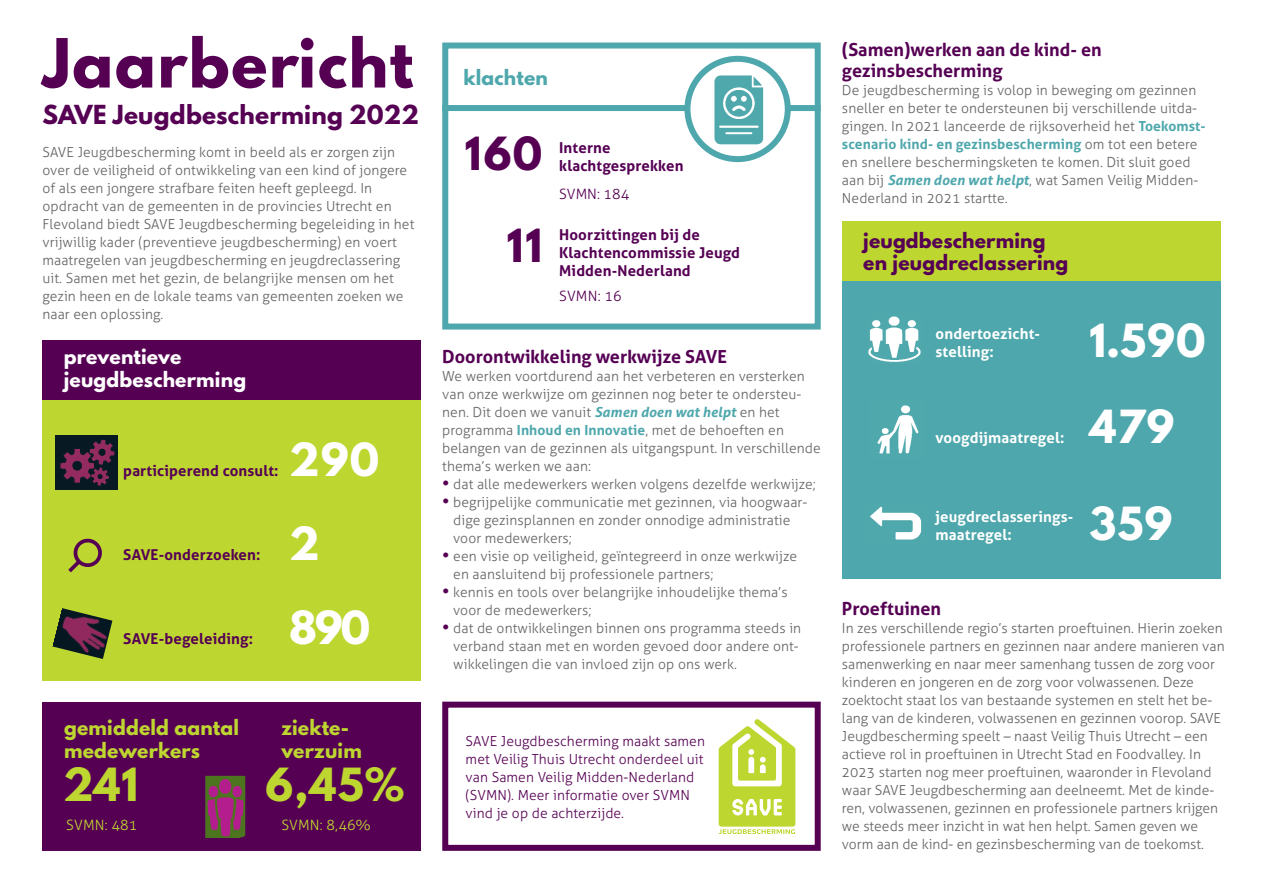
<style>
.page{position:relative;width:1263px;height:893px;background:#fff}
.page>*{position:absolute;margin:0;border:0;box-sizing:border-box;transform-origin:0 0}
.t1{font:700 60px "League Spartan";letter-spacing:.025em;color:#560054}
.t2{font:700 40.5px "League Spartan";letter-spacing:.025em;color:#fff}
.t3{font:700 40.5px "League Spartan";color:#bed630}
.t4{font:700 40.5px "League Spartan";color:#560054}
.t5{font:700 23.25px "League Spartan";letter-spacing:.01em;color:#560054}
.t6{font:700 18.75px "League Spartan";letter-spacing:.01em;color:#bed630}
.t7{font:700 18.75px/22.5px "League Spartan";letter-spacing:.01em;color:#560054}
.t8{font:700 18.75px/22.5px "League Spartan";letter-spacing:.01em;color:#fff}
.t9{font:700 18.75px "League Spartan";letter-spacing:.01em;color:#4ea7ac}
.t10{font:700 18px/21px "Aller";color:#560054}
.t11{font:700 15px/18px "Aller";letter-spacing:.01em;color:#560054}
.t12{font:700 15px/18px "Aller";letter-spacing:.01em;color:#fff}
.t13{font:300 14.25px "Aller";letter-spacing:.01em;color:#bed630}
.t14{font:300 14.25px "Aller";color:#560054}
.t15{font:300 13.8px/18px "Aller";letter-spacing:.005em;color:#636366}
.t16{font:300 13.8px/18px "Aller";letter-spacing:.005em;color:#560054}
.s1{font-weight:700;font-style:italic;color:#4ea7ac}
.s2{font-weight:700;color:#4ea7ac}
.s3{font-weight:700;font-size:16.5px;color:#560054}
</style>
<div class="page">
<div style="left:43px;top:340px;width:378px;height:340px;background:#bed630"></div>
<div style="left:442px;top:43px;width:379px;height:287px;background:#fff;border:6px solid #4ea7ac"></div>
<img style="left:52px;top:608px;width:60px;height:51px">
<div style="left:43px;top:702px;width:378px;height:148px;background:#560054"></div>
<img style="left:56px;top:435px;width:61px;height:54px">
<svg style="left:68px;top:538px;width:34px;height:35px"></svg>
<img style="left:205px;top:776px;width:40px;height:62px">
<div style="left:442px;top:702px;width:379px;height:149px;background:#fff;border:6px solid #560054"></div>
<svg style="left:719px;top:719px;width:76px;height:115px"></svg>
<div style="left:43px;top:340px;width:378px;height:60px;background:#560054"></div>
<div style="left:442px;top:105px;width:379px;height:6px;background:#4ea7ac"></div>
<svg style="left:687px;top:59px;width:101px;height:100px"></svg>
<img style="left:709px;top:73px;width:59px;height:74px">
<div style="left:684px;top:56px;width:107px;height:106px;border:6px solid #4ea7ac;border-radius:50%"></div>
<div style="left:842px;top:221px;width:378px;height:357px;background:#4ea7ac"></div>
<div style="left:842px;top:221px;width:378px;height:60px;background:#bed630"></div>
<img style="left:868px;top:316px;width:53px;height:46px">
<img style="left:877px;top:405px;width:42px;height:49px">
<img style="left:870px;top:506px;width:52px;height:34px">
<p class="t1" style="left:43px;top:16px;width:372px">Jaarbericht</p>
<p class="t5" style="left:43px;top:96px;width:378px">SAVE Jeugdbescherming 2022</p>
<p class="t15" style="left:43px;top:143px;width:373px">SAVE Jeugdbescherming komt in beeld als er zorgen zijn over de veiligheid of ontwikkeling van een kind of jongere of als een jongere strafbare feiten heeft gepleegd. In opdracht van de gemeenten in de provincies Utrecht en Flevoland biedt SAVE Jeugdbescherming begeleiding in het vrijwillig kader (preventieve jeugdbescherming) en voert maatregelen van jeugdbescherming en jeugdreclassering uit. Samen met het gezin, de belangrijke mensen om het gezin heen en de lokale teams van gemeenten zoeken we naar een oplossing.</p>
<p class="t8" style="left:64px;top:345px;width:184px">preventieve jeugdbescherming</p>
<p class="t11" style="left:123px;top:462px;width:157px">participerend consult:</p>
<p class="t2" style="left:289px;top:428px;width:92px">290</p>
<p class="t11" style="left:123px;top:546px;width:139px">SAVE-onderzoeken:</p>
<p class="t2" style="left:289px;top:512px;width:32px">2</p>
<p class="t11" style="left:123px;top:629px;width:131px">SAVE-begeleiding:</p>
<p class="t2" style="left:289px;top:596px;width:83px">890</p>
<p class="t6" style="left:64px;top:713px;width:176px">gemiddeld aantal</p>
<p class="t6" style="left:64px;top:736px;width:138px">medewerkers</p>
<p class="t6" style="left:281px;top:713px;width:69px">ziekte-</p>
<p class="t6" style="left:281px;top:736px;width:82px">verzuim</p>
<p class="t3" style="left:63px;top:753px;width:77px">241</p>
<p class="t3" style="left:265px;top:753px;width:141px">6,45%</p>
<p class="t13" style="left:66px;top:816px;width:73px">SVMN: 481</p>
<p class="t13" style="left:281px;top:816px;width:91px">SVMN: 8,46%</p>
<p class="t9" style="left:463px;top:63px;width:86px">klachten</p>
<p class="t4" style="left:465px;top:122px;width:79px">160</p>
<p class="t4" style="left:507px;top:214px;width:37px">11</p>
<p class="t11" style="left:559px;top:138px;width:126px">Interne klachtgesprekken</p>
<p class="t14" style="left:559px;top:185px;width:72px">SVMN: 184</p>
<p class="t11" style="left:559px;top:226px;width:182px">Hoorzittingen bij de<br>Klachtencommissie Jeugd<br>Midden-Nederland</p>
<p class="t14" style="left:559px;top:288px;width:64px">SVMN: 16</p>
<p class="t10" style="left:442px;top:346px;width:286px">Doorontwikkeling werkwijze SAVE</p>
<p class="t15" style="left:442px;top:367px;width:380px">We werken voortdurend aan het verbeteren en versterken van onze werkwijze om gezinnen nog beter te ondersteu&shy;nen. Dit doen we vanuit <span class="s1">Samen doen wat helpt</span> en het programma <span class="s2">Inhoud en Innovatie</span>, met de behoeften en belangen van de gezinnen als uitgangspunt. In verschillende thema’s werken we aan:</p>
<p class="t15" style="left:442px;top:475px;width:375px"><span class="s3">•</span> dat alle medewerkers werken volgens dezelfde werkwijze;</p>
<p class="t15" style="left:453px;top:493px;width:354px;text-indent:-11px"><span class="s3">•</span> begrijpelijke communicatie met gezinnen, via hoogwaar&shy;dige gezinsplannen en zonder onnodige administratie voor medewerkers;</p>
<p class="t15" style="left:453px;top:547px;width:345px;text-indent:-11px"><span class="s3">•</span> een visie op veiligheid, geïntegreerd in onze werkwijze en aansluitend bij professionele partners;</p>
<p class="t15" style="left:453px;top:583px;width:336px;text-indent:-11px"><span class="s3">•</span> kennis en tools over belangrijke inhoudelijke thema’s voor de medewerkers;</p>
<p class="t15" style="left:453px;top:619px;width:349px;text-indent:-11px"><span class="s3">•</span> dat de ontwikkelingen binnen ons programma steeds in verband staan met en worden gevoed door andere ont&shy;wikkelingen die van invloed zijn op ons werk.</p>
<p class="t16" style="left:466px;top:732px;width:241px">SAVE Jeugdbescherming maakt samen met Veilig Thuis Utrecht onderdeel uit van Samen Veilig Midden-Nederland (SVMN). Meer informatie over SVMN vind je op de achterzijde.</p>
<p class="t10" style="left:842px;top:39px;width:261px">(Samen)werken aan de kind- en gezinsbescherming</p>
<p class="t15" style="left:842px;top:81px;width:364px">De jeugdbescherming is volop in beweging om gezinnen sneller en beter te ondersteunen bij verschillende uitda&shy;gingen. In 2021 lanceerde de rijksoverheid het <span class="s2">Toekomst&shy;scenario kind- en gezinsbescherming</span> om tot een betere en snellere beschermingsketen te komen. Dit sluit goed aan bij <span class="s1">Samen doen wat helpt</span>, wat Samen Veilig Midden-Nederland in 2021 startte.</p>
<p class="t7" style="left:863px;top:228px;width:207px">jeugdbescherming en jeugdreclassering</p>
<p class="t12" style="left:935px;top:324px;width:106px">ondertoezicht&shy;stelling:</p>
<p class="t12" style="left:935px;top:429px;width:130px">voogdijmaatregel:</p>
<p class="t2" style="left:1089px;top:309px;width:118px">1.590</p>
<p class="t2" style="left:1089px;top:395px;width:86px">479</p>
<p class="t12" style="left:935px;top:508px;width:138px">jeugdreclasserings&shy;maatregel:</p>
<p class="t2" style="left:1089px;top:492px;width:84px">359</p>
<p class="t10" style="left:842px;top:598px;width:101px">Proeftuinen</p>
<p class="t15" style="left:842px;top:619px;width:384px">In zes verschillende regio’s starten proeftuinen. Hierin zoeken professionele partners en gezinnen naar andere manieren van samenwerking en naar meer samenhang tussen de zorg voor kinderen en jongeren en de zorg voor volwassenen. Deze zoektocht staat los van bestaande systemen en stelt het be&shy;lang van de kinderen, volwassenen en gezinnen voorop. SAVE Jeugdbescherming speelt – naast Veilig Thuis Utrecht – een actieve rol in proeftuinen in Utrecht Stad en Foodvalley. In 2023 starten nog meer proeftuinen, waaronder in Flevoland waar SAVE Jeugdbescherming aan deelneemt. Met de kinde&shy;ren, volwassenen, gezinnen en professionele partners krijgen we steeds meer inzicht in wat hen helpt. Samen geven we vorm aan de kind- en gezinsbescherming van de toekomst.</p>
</div>
